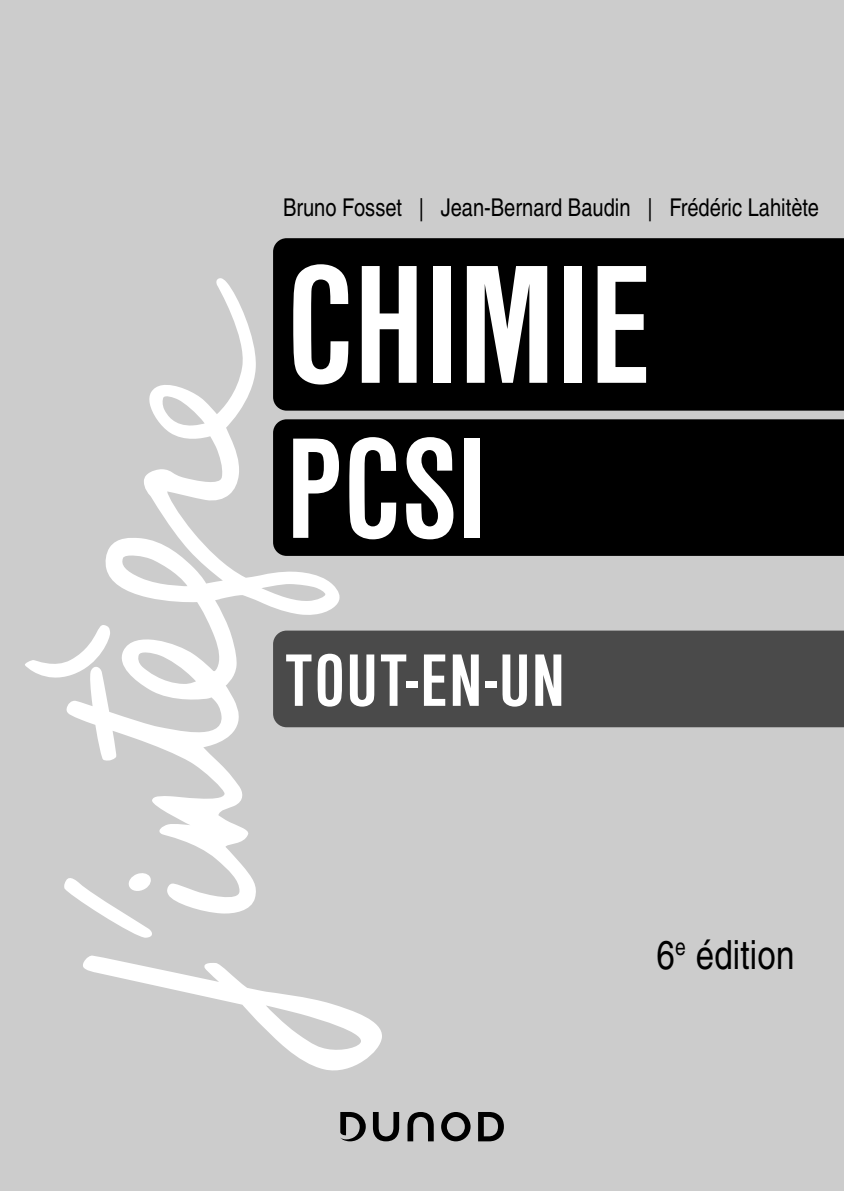
<style>
.page{position:relative;width:844px;height:1191px;background:#fff}
.page>*{position:absolute;margin:0;border:0;box-sizing:border-box;transform-origin:0 0}
.t1{font:700 condensed 175px "Nimbus Sans DOT";letter-spacing:-.005em;color:#fff}
.t2{font:700 condensed 148.75px "Nimbus Sans DOT";color:#fff}
.t3{font:700 condensed 77px "Nimbus Sans DOT";letter-spacing:.015em;color:#fff}
.t4{font:40.25px "Nimbus San Con L";letter-spacing:.005em;color:#000}
.t5{font:24.5px "Nimbus San Con L";color:#000}
</style>
<div class="page">
<div style="left:0;top:0;width:843px;height:1191px;background:#ccc"></div>
<svg style="left:83px;top:955px;width:299px;height:116px"></svg>
<svg style="left:64px;top:881px;width:88px;height:57px"></svg>
<svg style="left:66px;top:278px;width:273px;height:636px"></svg>
<svg style="left:25px;top:624px;width:85px;height:60px"></svg>
<div style="left:273px;top:630px;width:570px;height:97px;background:#4a4a4a"></div>
<div style="left:273px;top:419px;width:570px;height:137px;background:#000"></div>
<div style="left:273px;top:238px;width:570px;height:172px;background:#000"></div>
<svg style="left:340px;top:1112px;width:25px;height:29px"></svg>
<svg style="left:407px;top:1112px;width:26px;height:29px"></svg>
<svg style="left:373px;top:1112px;width:26px;height:29px"></svg>
<svg style="left:441px;top:1112px;width:29px;height:29px"></svg>
<svg style="left:478px;top:1112px;width:26px;height:29px"></svg>
<p class="t5" style="left:283px;top:190px;width:537px">Bruno Fosset | Jean-Bernard Baudin | Frédéric Lahitète</p>
<h1 class="t1" style="left:286px;top:230px;width:367px">CHIMIE</h1>
<h2 class="t2" style="left:285px;top:408px;width:203px">PCSI</h2>
<h3 class="t3" style="left:285px;top:639px;width:281px">TOUT-EN-UN</h3>
<h3 class="t4" style="left:656px;top:925px;width:139px">6<sup>e</sup> édition</h3>
</div>
